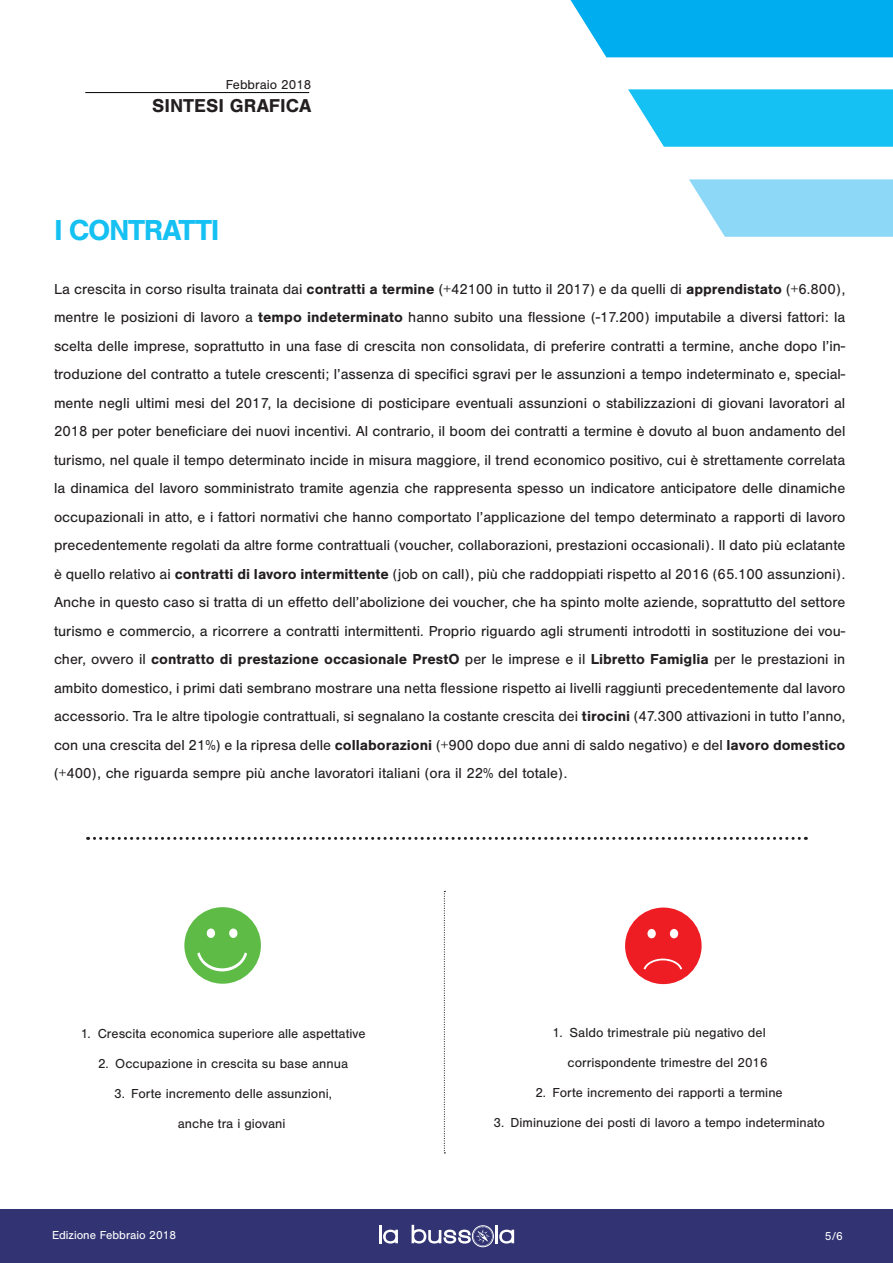
<style>
.page{position:relative;width:893px;height:1263px;background:#fff}
.page>*{position:absolute;margin:0;border:0;box-sizing:border-box;transform-origin:0 0}
.t1{font:700 30px "Nimbus San";letter-spacing:-.045em;color:#15c0f2}
.t2{font:700 19.35px "Nimbus San";color:#231f20}
.t3{font:15px/28.5px "Nimbus San";color:#231f20;text-align:justify}
.t4{font:13.5px "Nimbus San";color:#231f20}
.t5{font:12px "Nimbus San";color:#fff}
.s1{font-weight:700}
</style>
<div class="page">
<div style="left:0;top:1210px;width:893px;height:53px;background:#313373"></div>
<svg style="left:689px;top:179px;width:204px;height:58px;background:#98daf7"></svg>
<svg style="left:570px;top:0;width:323px;height:147px"></svg>
<svg style="left:379px;top:1225px;width:19px;height:18px"></svg>
<svg style="left:412px;top:1225px;width:102px;height:22px"></svg>
<hr style="left:85px;top:92px;width:224px;height:1px;background:#000">
<svg style="left:184px;top:907px;width:77px;height:77px"></svg>
<svg style="left:625px;top:907px;width:77px;height:77px"></svg>
<svg style="left:88px;top:837px;width:711px;height:3px"></svg>
<svg style="left:444px;top:891px;width:1px;height:262px"></svg>
<p class="t4" style="left:226px;top:77px;width:87px">Febbraio 2018</p>
<p class="t2" style="left:152px;top:94px;width:161px">SINTESI GRAFICA</p>
<p class="t1" style="left:54px;top:213px;width:167px">I CONTRATTI</p>
<p class="t3" style="left:54px;top:275px;width:793px">La crescita in corso risulta trainata dai <span class="s1">contratti a termine</span> (+42100 in tutto il 2017) e da quelli di <span class="s1">apprendistato</span> (+6.800), mentre le posizioni di lavoro a <span class="s1">tempo indeterminato</span> hanno subito una flessione (-17.200) imputabile a diversi fattori: la scelta delle imprese, soprattutto in una fase di crescita non consolidata, di preferire contratti a termine, anche dopo l’in&shy;troduzione del contratto a tutele crescenti; l’assenza di specifici sgravi per le assunzioni a tempo indeterminato e, special&shy;mente negli ultimi mesi del 2017, la decisione di posticipare eventuali assunzioni o stabilizzazioni di giovani lavoratori al 2018 per poter beneficiare dei nuovi incentivi. Al contrario, il boom dei contratti a termine è dovuto al buon andamento del turismo, nel quale il tempo determinato incide in misura maggiore, il trend economico positivo, cui è strettamente correlata la dinamica del lavoro somministrato tramite agenzia che rappresenta spesso un indicatore anticipatore delle dinamiche occupazionali in atto, e i fattori normativi che hanno comportato l’applicazione del tempo determinato a rapporti di lavoro precedentemente regolati da altre forme contrattuali (voucher, collaborazioni, prestazioni occasionali). Il dato più eclatante è quello relativo ai <span class="s1">contratti di lavoro intermittente</span> (job on call), più che raddoppiati rispetto al 2016 (65.100 assunzioni).<br>Anche in questo caso si tratta di un effetto dell’abolizione dei voucher, che ha spinto molte aziende, soprattutto del settore turismo e commercio, a ricorrere a contratti intermittenti. Proprio riguardo agli strumenti introdotti in sostituzione dei vou&shy;cher, ovvero il <span class="s1">contratto di prestazione occasionale PrestO</span> per le imprese e il <span class="s1">Libretto Famiglia</span> per le prestazioni in ambito domestico, i primi dati sembrano mostrare una netta flessione rispetto ai livelli raggiunti precedentemente dal lavoro accessorio. Tra le altre tipologie contrattuali, si segnalano la costante crescita dei <span class="s1">tirocini</span> (47.300 attivazioni in tutto l’anno, con una crescita del 21%) e la ripresa delle <span class="s1">collaborazioni</span> (+900 dopo due anni di saldo negativo) e del <span class="s1">lavoro domestico </span>(+400), che riguarda sempre più anche lavoratori italiani (ora il 22% del totale).</p>
<p class="t4" style="left:81px;top:1026px;width:286px">1. Crescita economica superiore alle aspettative</p>
<p class="t4" style="left:98px;top:1056px;width:251px">2. Occupazione in crescita su base annua</p>
<p class="t4" style="left:114px;top:1086px;width:219px">3. Forte incremento delle assunzioni,</p>
<p class="t4" style="left:178px;top:1116px;width:109px">anche tra i giovani</p>
<p class="t4" style="left:552px;top:1025px;width:215px">1. Saldo trimestrale più negativo del</p>
<p class="t4" style="left:568px;top:1055px;width:202px">corrispondente trimestre del 2016</p>
<p class="t4" style="left:535px;top:1085px;width:249px">2. Forte incremento dei rapporti a termine</p>
<p class="t4" style="left:493px;top:1115px;width:333px">3. Diminuzione dei posti di lavoro a tempo indeterminato</p>
<p class="t5" style="left:52px;top:1228px;width:126px">Edizione Febbraio 2018</p>
<p class="t5" style="left:825px;top:1229px;width:19px">5/6</p>
</div>
